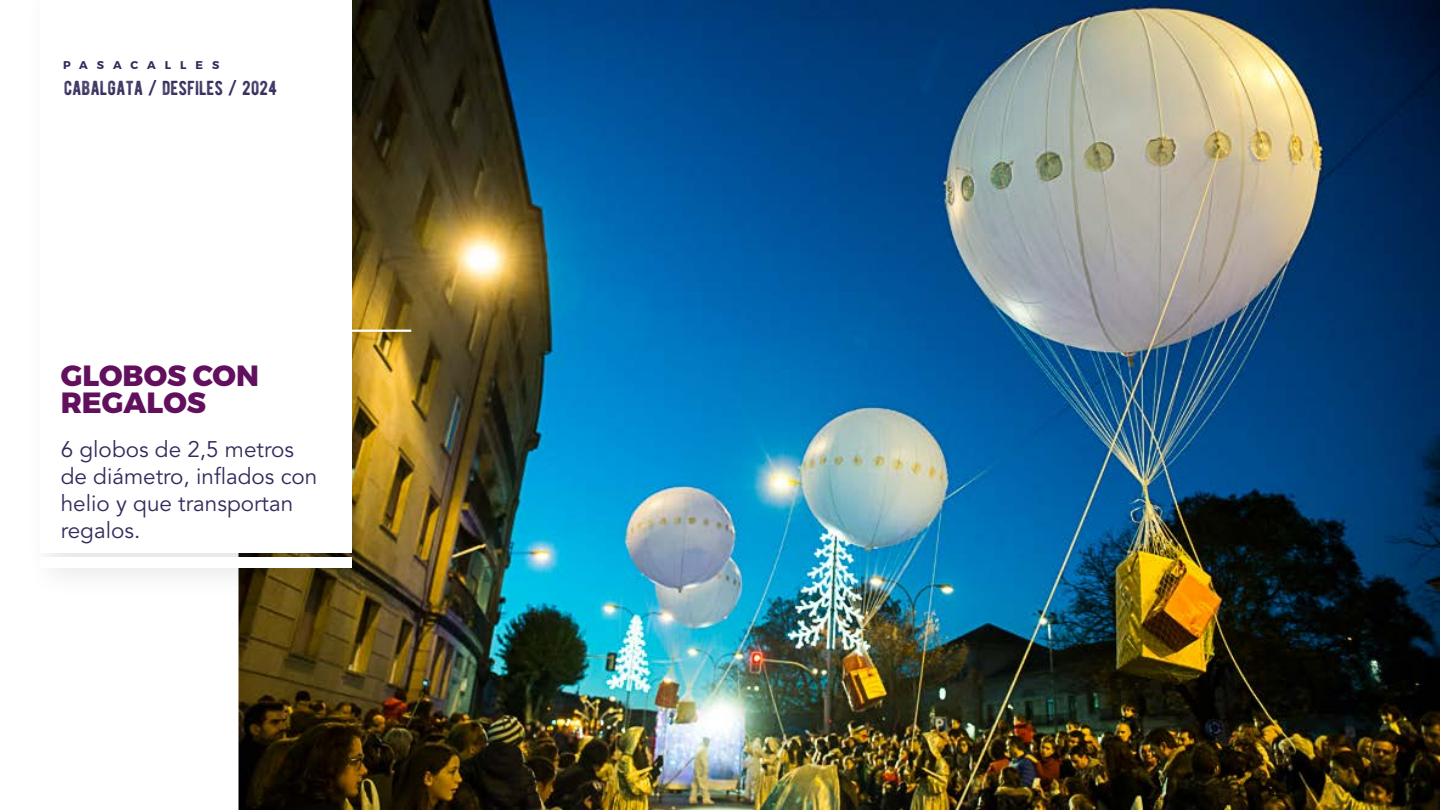
<style>
.page{position:relative;width:1440px;height:810px;background:#fff}
.page>*{position:absolute;margin:0;border:0;box-sizing:border-box;transform-origin:0 0}
.t1{font:800 29.25px/27px "Montserrat";color:#62105e}
.t2{font:22.5px/27px "Avenir LT Std";color:#332b5c}
.t3{font:20.25px "BERNIERDISTRESSED";color:#332b5c}
.t4{font:700 11.25px "Montserrat";letter-spacing:.795em;color:#332b5c}
</style>
<div class="page">
<img style="left:238px;top:0;width:1202px;height:810px">
<div style="left:23px;top:0;width:362px;height:601px;background:#000;opacity:.1"></div>
<div style="left:41px;top:0;width:311px;height:553px;background:#fff"></div>
<div style="left:41px;top:557px;width:311px;height:10px;background:#fff"></div>
<hr style="left:96px;top:330px;width:315px;height:2px;background:#fff">
<p class="t4" style="left:63px;top:58px;width:158px">PASACALLES</p>
<p class="t3" style="left:64px;top:78px;width:215px">CABALGATA / DESFILES / 2024</p>
<h1 class="t1" style="left:61px;top:363px;width:200px">GLOBOS CON<br>REGALOS</h1>
<p class="t2" style="left:61px;top:436px;width:258px">6 globos de 2,5 metros de diámetro, inflados con helio y que transportan regalos.</p>
</div>
